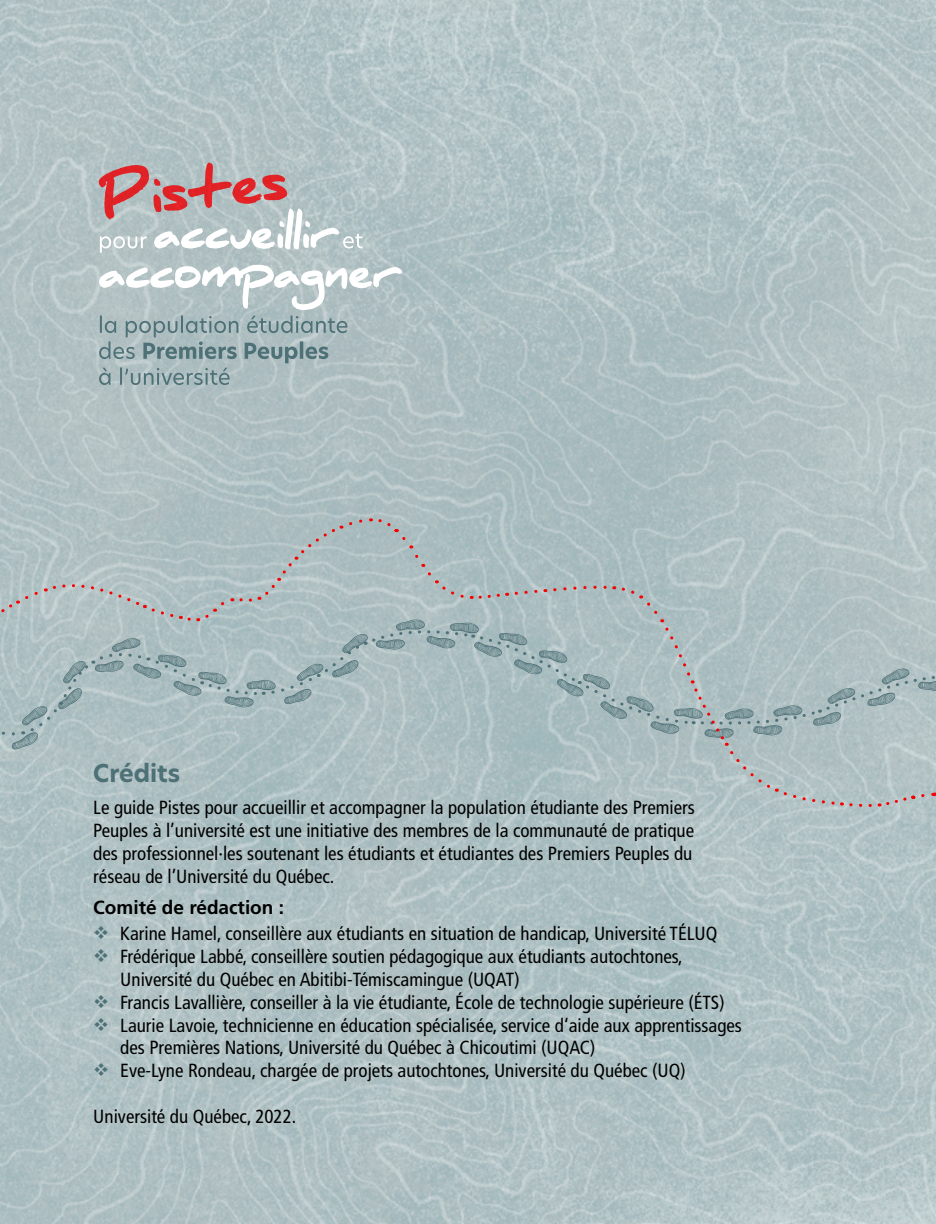
<style>
.page{position:relative;width:936px;height:1224px;background:#fff}
.page>*{position:absolute;margin:0;border:0;box-sizing:border-box;transform-origin:0 0}
.t1{font:700 24px "Hero New";color:#4e7177}
.t2{font:condensed 19px/22.8px "Frutiger LT Std";color:#000}
.t3{font:700 19px "Frutiger LT Std";color:#000}
.s1{color:#4e7177}
</style>
<div class="page">
<img style="left:0;top:0;width:936px;height:1224px">
<svg style="left:99px;top:316px;width:248px;height:69px"></svg>
<svg style="left:99px;top:265px;width:303px;height:45px"></svg>
<svg style="left:99px;top:162px;width:264px;height:91px"></svg>
<svg style="left:0;top:517px;width:936px;height:291px"></svg>
<p class="t1" style="left:93px;top:757px;width:88px">Crédits</p>
<p class="t2" style="left:93px;top:796px;width:603px">Le guide Pistes pour accueillir et accompagner la population étudiante des Premiers Peuples à l’université est une initiative des membres de la communauté de pratique des professionnel·les soutenant les étudiants et étudiantes des Premiers Peuples du réseau de l’Université du Québec.</p>
<p class="t3" style="left:93px;top:897px;width:192px">Comité de rédaction :</p>
<p class="t2" style="left:93px;top:923px;width:626px"><span class="s1">❖</span> Karine Hamel, conseillère aux étudiants en situation de handicap, Université TÉLUQ</p>
<p class="t2" style="left:120px;top:945px;width:564px;text-indent:-27px"><span class="s1">❖</span> Frédérique Labbé, conseillère soutien pédagogique aux étudiants autochtones,<br>Université du Québec en Abitibi-Témiscamingue (UQAT)</p>
<p class="t2" style="left:93px;top:991px;width:633px"><span class="s1">❖</span> Francis Lavallière, conseiller à la vie étudiante, École de technologie supérieure (ÉTS)</p>
<p class="t2" style="left:120px;top:1014px;width:623px;text-indent:-27px"><span class="s1">❖</span> Laurie Lavoie, technicienne en éducation spécialisée, service d‘aide aux apprentissages des Premières Nations, Université du Québec à Chicoutimi (UQAC)</p>
<p class="t2" style="left:93px;top:1059px;width:594px"><span class="s1">❖</span> Eve-Lyne Rondeau, chargée de projets autochtones, Université du Québec (UQ)</p>
<p class="t2" style="left:93px;top:1105px;width:205px">Université du Québec, 2022.</p>
</div>
